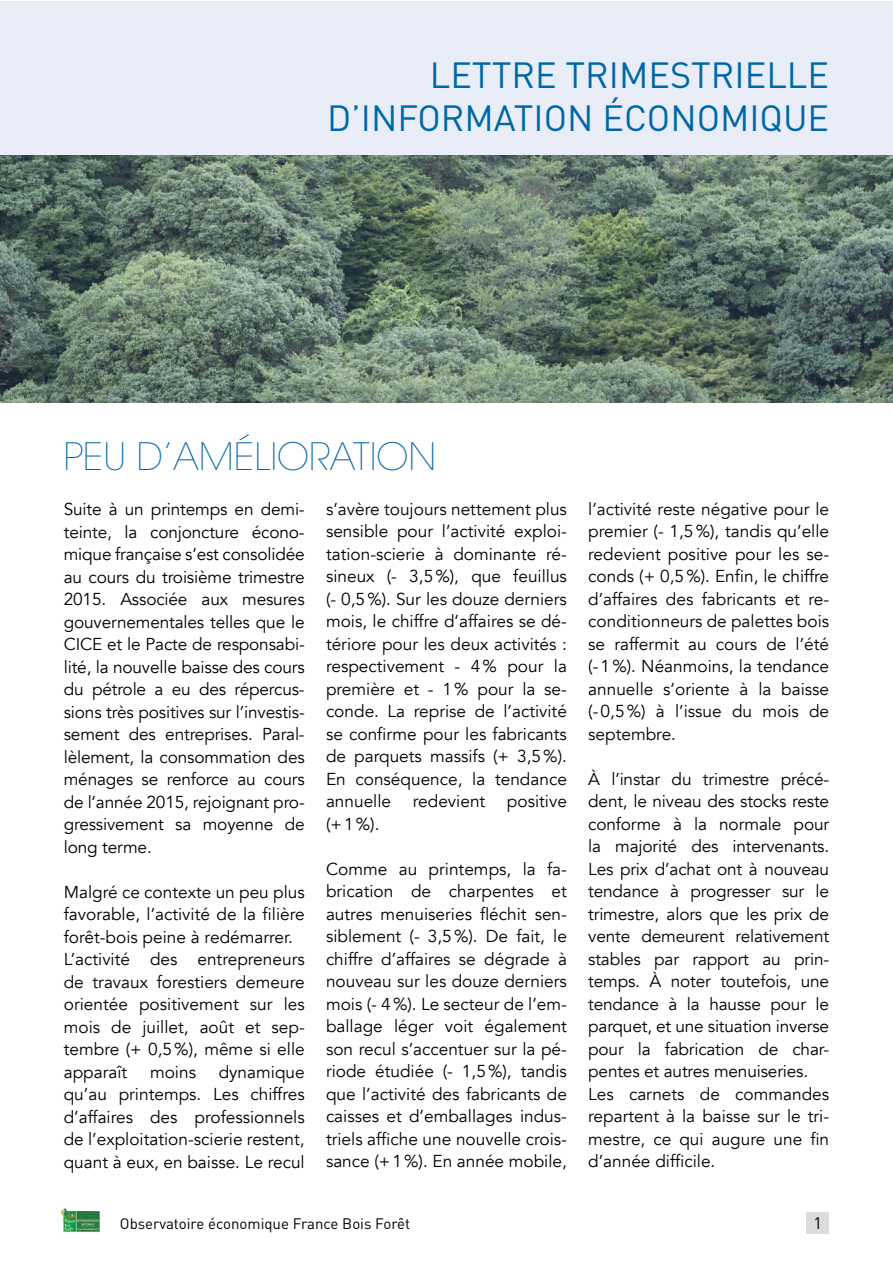
<style>
.page{position:relative;width:893px;height:1263px;background:#fff}
.page>*{position:absolute;margin:0;border:0;box-sizing:border-box;transform-origin:0 0}
.t1{font:200 37.5px "Avant Garde";color:#0067a6}
.t2{font:36px/43.2px "DIN Pro";color:#0067a6;text-align:right}
.t3{font:17.25px/22.5px "Avenir";color:#000;text-align:justify}
.t4{font:16.5px "DIN Pro";color:#000}
.t5{font:15px "DIN Pro";color:#000}
</style>
<div class="page">
<div style="left:806px;top:1213px;width:23px;height:21px;background:#dcdcdc"></div>
<div style="left:0;top:1px;width:892px;height:154px;background:#e8edf7"></div>
<img style="left:61px;top:1208px;width:40px;height:25px">
<img style="left:0;top:155px;width:892px;height:248px">
<h2 class="t2" style="left:327px;top:51px;width:503px">LETTRE TRIMESTRIELLE<br>D’INFORMATION ÉCONOMIQUE</h2>
<h1 class="t1" style="left:64px;top:434px;width:374px">PEU D’AMÉLIORATION</h1>
<p class="t3" style="left:64px;top:498px;width:242px">Suite à un printemps en demi&shy;teinte, la conjoncture écono&shy;mique française s’est consolidée au cours du troisième trimestre 2015. Associée aux mesures gouvernementales telles que le CICE et le Pacte de responsabi&shy;lité, la nouvelle baisse des cours du pétrole a eu des répercus&shy;sions très positives sur l’investis&shy;sement des entreprises. Paral&shy;lèlement, la consommation des ménages se renforce au cours de l’année 2015, rejoignant pro&shy;gressivement sa moyenne de long terme.</p>
<p class="t3" style="left:64px;top:881px;width:242px;text-align:left">Malgré ce contexte un peu plus favorable, l’activité de la filière forêt-bois peine à redémarrer.<br>L’activité des entrepreneurs de travaux forestiers demeure orientée positivement sur les mois de juillet, août et sep&shy;tembre (+ 0,5%), même si elle apparaît</p>
<p class="t3" style="left:64px;top:1061px;width:242px;text-indent:155px">dynamique qu’au printemps. Les chiffres d’affaires des professionnels de l’exploitation-scierie restent, quant à eux, en baisse. Le recul</p>
<p class="t3" style="left:150px;top:1061px;width:48px">moins</p>
<p class="t3" style="left:326px;top:498px;width:242px">s’avère toujours nettement plus sensible pour l’activité exploi&shy;tation-scierie à dominante ré&shy;sineux (- 3,5%), que feuillus (- 0,5%). Sur les douze derniers mois, le chiffre d’affaires se dé&shy;tériore pour les deux activités : respectivement - 4% pour la première et - 1% pour la se&shy;conde. La reprise de l’activité se confirme pour les fabricants de parquets massifs (+ 3,5%).<br>En conséquence, la tendance annuelle</p>
<p class="t3" style="left:413px;top:791px;width:74px">redevient</p>
<p class="t3" style="left:507px;top:791px;width:62px">positive</p>
<p class="t3" style="left:326px;top:813px;width:55px">(+1%).</p>
<p class="t3" style="left:326px;top:858px;width:242px">Comme au printemps, la fa&shy;brication de charpentes et autres menuiseries fléchit sen&shy;siblement (- 3,5%). De fait, le chiffre d’affaires se dégrade à nouveau sur les douze derniers mois (- 4%). Le secteur de l’em&shy;ballage léger voit également son recul s’accentuer sur la pé&shy;riode étudiée (- 1,5%), tandis que l’activité des fabricants de caisses et d’emballages indus&shy;triels affiche une nouvelle crois&shy;sance (+1%). En année mobile,</p>
<p class="t3" style="left:588px;top:498px;width:242px">l’activité reste négative pour le premier (- 1,5%), tandis qu’elle redevient positive pour les se&shy;conds (+ 0,5%). Enfin, le chiffre d’affaires des fabricants et re&shy;conditionneurs de palettes bois se raffermit au cours de l’été (-1%). Néanmoins, la tendance annuelle s’oriente à la baisse (-0,5%) à l’issue du mois de septembre.</p>
<p class="t3" style="left:588px;top:768px;width:242px;text-align:left">À l’instar du trimestre précé&shy;dent, le niveau des stocks reste conforme à la normale pour la majorité des intervenants.<br>Les prix d’achat ont à nouveau tendance à progresser sur le trimestre, alors que les prix de vente demeurent relativement stables par rapport au prin&shy;temps. À noter toutefois, une tendance à la hausse pour le parquet, et une situation inverse pour la fabrication de char&shy;pentes et autres menuiseries.<br>Les carnets de commandes repartent à la baisse sur le tri&shy;mestre, ce qui augure une fin d’année difficile.</p>
<p class="t5" style="left:120px;top:1213px;width:292px">Observatoire économique France Bois Forêt</p>
<p class="t4" style="left:813px;top:1212px;width:10px">1</p>
</div>
